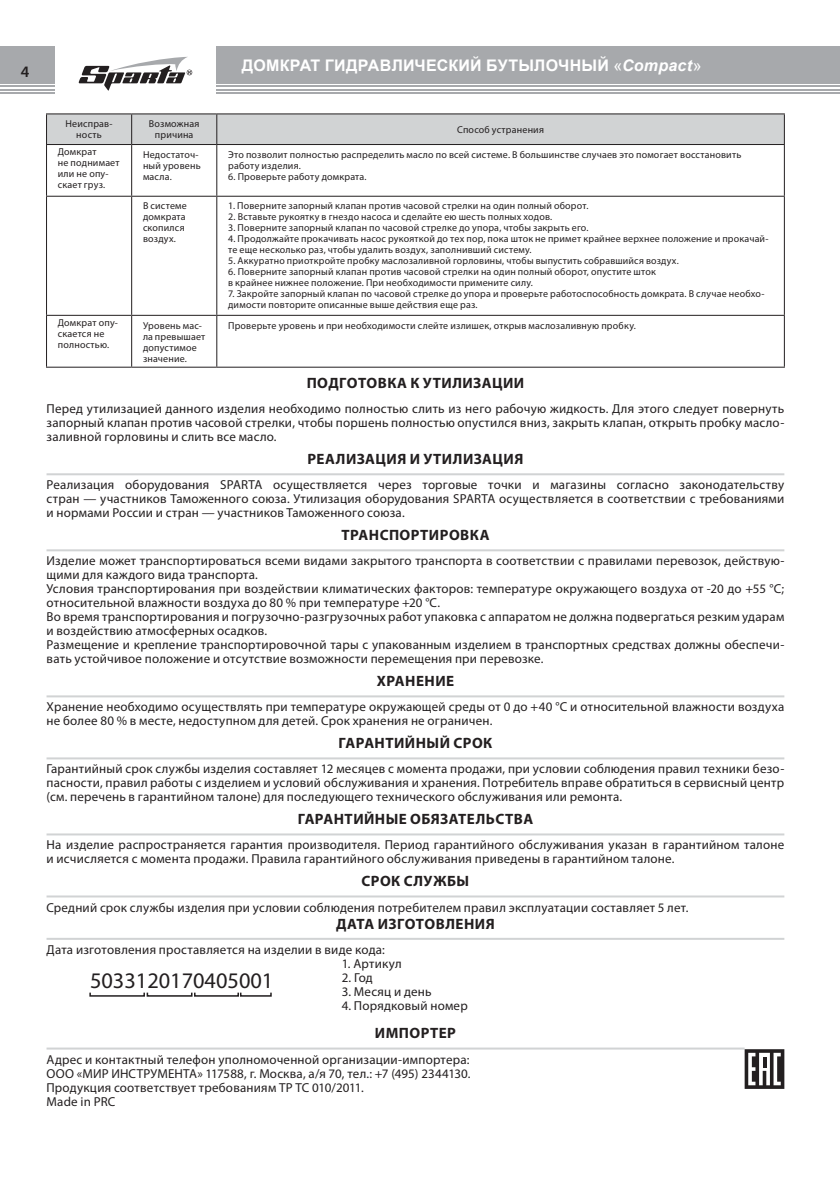
<style>
.page{position:relative;width:840px;height:1191px;background:#fff}
.page>*{position:absolute;margin:0;border:0;box-sizing:border-box;transform-origin:0 0}
.t1{font:22.4px "Myriad Pro";color:#231f20}
.t2{font:700 16px "Arial";letter-spacing:.015em;color:#fff}
.t3{font:600 16px "Myriad Pro";color:#231f20}
.t4{font:700 15px "Myriad Pro";letter-spacing:.03em;color:#231f20}
.t5{font:13px/14px "Myriad Pro";letter-spacing:.015em;color:#231f20}
.t6{font:10px/11px "Myriad Pro";letter-spacing:.02em;color:#231f20}
.s1{font-weight:400}
.s2{font-style:italic}
</style>
<div class="page">
<div style="left:0;top:46px;width:55px;height:37px;background:#a7a9ac"></div>
<hr style="left:0;top:85px;width:55px;height:2px;background:#a7a9ac">
<hr style="left:0;top:93px;width:55px;height:1px;background:#a7a9ac">
<hr style="left:0;top:89px;width:55px;height:2px;background:#a7a9ac">
<div style="left:216px;top:46px;width:623px;height:37px;background:#a7a9ac"></div>
<hr style="left:216px;top:85px;width:623px;height:2px;background:#a7a9ac">
<hr style="left:216px;top:93px;width:623px;height:1px;background:#a7a9ac">
<hr style="left:216px;top:89px;width:623px;height:2px;background:#a7a9ac">
<svg style="left:79px;top:57px;width:113px;height:34px"></svg>
<hr style="left:46px;top:473px;width:737px;height:2px;background:#d1d3d4">
<hr style="left:46px;top:549px;width:737px;height:2px;background:#d1d3d4">
<hr style="left:46px;top:695px;width:737px;height:2px;background:#d1d3d4">
<hr style="left:46px;top:757px;width:737px;height:2px;background:#d1d3d4">
<hr style="left:46px;top:833px;width:737px;height:2px;background:#d1d3d4">
<hr style="left:46px;top:895px;width:737px;height:2px;background:#d1d3d4">
<hr style="left:46px;top:937px;width:737px;height:2px;background:#d1d3d4">
<hr style="left:46px;top:1047px;width:698px;height:2px;background:#d1d3d4">
<div style="left:47px;top:114px;width:736px;height:30px;background:#d1d3d4"></div>
<hr style="left:46px;top:144px;width:86px;height:1px;background:#231f20">
<hr style="left:132px;top:144px;width:85px;height:1px;background:#231f20">
<hr style="left:217px;top:144px;width:567px;height:1px;background:#231f20">
<hr style="left:46px;top:196px;width:86px;height:1px;background:#231f20">
<hr style="left:132px;top:196px;width:85px;height:1px;background:#231f20">
<hr style="left:217px;top:196px;width:567px;height:1px;background:#231f20">
<hr style="left:46px;top:315px;width:86px;height:1px;background:#231f20">
<hr style="left:132px;top:315px;width:85px;height:1px;background:#231f20">
<hr style="left:217px;top:315px;width:567px;height:1px;background:#231f20">
<hr style="left:46px;top:113px;width:86px;height:1px;background:#231f20">
<hr style="left:46px;top:114px;width:1px;height:30px;background:#231f20">
<hr style="left:132px;top:113px;width:85px;height:1px;background:#231f20">
<hr style="left:131px;top:114px;width:1px;height:30px;background:#231f20">
<hr style="left:217px;top:113px;width:567px;height:1px;background:#231f20">
<hr style="left:216px;top:114px;width:1px;height:30px;background:#231f20">
<hr style="left:783px;top:114px;width:1px;height:30px;background:#231f20">
<hr style="left:46px;top:145px;width:1px;height:51px;background:#231f20">
<hr style="left:131px;top:145px;width:1px;height:51px;background:#231f20">
<hr style="left:216px;top:145px;width:1px;height:51px;background:#231f20">
<hr style="left:783px;top:145px;width:1px;height:51px;background:#231f20">
<hr style="left:46px;top:197px;width:1px;height:118px;background:#231f20">
<hr style="left:131px;top:197px;width:1px;height:118px;background:#231f20">
<hr style="left:216px;top:197px;width:1px;height:118px;background:#231f20">
<hr style="left:783px;top:197px;width:1px;height:118px;background:#231f20">
<hr style="left:46px;top:316px;width:1px;height:51px;background:#231f20">
<hr style="left:131px;top:316px;width:1px;height:51px;background:#231f20">
<hr style="left:216px;top:316px;width:1px;height:51px;background:#231f20">
<hr style="left:783px;top:316px;width:1px;height:51px;background:#231f20">
<hr style="left:46px;top:367px;width:86px;height:1px;background:#231f20">
<hr style="left:132px;top:367px;width:85px;height:1px;background:#231f20">
<hr style="left:217px;top:367px;width:567px;height:1px;background:#231f20">
<div style="left:89px;top:992px;width:56px;height:4px;border:2px solid #231f20"></div>
<div style="left:146px;top:991px;width:46px;height:5px;border:2px solid #231f20"></div>
<div style="left:194px;top:992px;width:45px;height:4px;border:2px solid #231f20"></div>
<div style="left:240px;top:992px;width:31px;height:4px;border:2px solid #231f20"></div>
<svg style="left:744px;top:1049px;width:39px;height:40px"></svg>
<p class="t3" style="left:21px;top:62px;width:10px">4</p>
<p class="t2" style="left:242px;top:54px;width:461px">ДОМКРАТ ГИДРАВЛИЧЕСКИЙ БУТЫЛОЧНЫЙ <span class="s1">«</span><span class="s2">Compact</span><span class="s1">»</span></p>
<p class="t6" style="left:66px;top:118px;width:49px;text-align:center">Неисправ&shy;ность</p>
<p class="t6" style="left:149px;top:118px;width:52px;text-align:center">Возможная причина</p>
<p class="t6" style="left:457px;top:124px;width:88px">Способ устранения</p>
<p class="t6" style="left:58px;top:146px;width:63px">Домкрат<br>не поднимает или не опу&shy;скает груз.</p>
<p class="t6" style="left:143px;top:149px;width:59px">Недостаточ&shy;ный уровень масла.</p>
<p class="t6" style="left:228px;top:149px;width:514px">Это позволит полностью распределить масло по всей системе. В большинстве случаев это помогает восстановить работу изделия.</p>
<p class="t6" style="left:228px;top:171px;width:140px">6. Проверьте работу домкрата.</p>
<p class="t6" style="left:143px;top:200px;width:45px">В системе домкрата скопился воздух.</p>
<p class="t6" style="left:228px;top:200px;width:361px">1. Поверните запорный клапан против часовой стрелки на один полный оборот.</p>
<p class="t6" style="left:228px;top:211px;width:325px">2. Вставьте рукоятку в гнездо насоса и сделайте ею шесть полных ходов.</p>
<p class="t6" style="left:228px;top:222px;width:361px">3. Поверните запорный клапан по часовой стрелке до упора, чтобы закрыть его.</p>
<p class="t6" style="left:228px;top:233px;width:541px">4. Продолжайте прокачивать насос рукояткой до тех пор, пока шток не примет крайнее верхнее положение и прокачай&shy;те еще несколько раз, чтобы удалить воздух, заполнивший систему.</p>
<p class="t6" style="left:228px;top:255px;width:452px">5. Аккуратно приоткройте пробку маслозаливной горловины, чтобы выпустить собравшийся воздух.</p>
<p class="t6" style="left:228px;top:266px;width:429px">6. Поверните запорный клапан против часовой стрелки на один полный оборот, опустите шток в крайнее нижнее положение. При необходимости примените силу.</p>
<p class="t6" style="left:228px;top:288px;width:537px">7. Закройте запорный клапан по часовой стрелке до упора и проверьте работоспособность домкрата. В случае необхо&shy;димости повторите описанные выше действия еще раз.</p>
<p class="t6" style="left:58px;top:317px;width:62px">Домкрат опу&shy;скается не полностью.</p>
<p class="t6" style="left:143px;top:319px;width:64px">Уровень мас&shy;ла превышает допустимое значение.</p>
<p class="t6" style="left:228px;top:319px;width:409px">Проверьте уровень и при необходимости слейте излишек, открыв маслозаливную пробку.</p>
<p class="t4" style="left:306px;top:373px;width:11px">ПОДГОТОВКА</p>
<p class="t4" style="left:410px;top:373px;width:24px">К УТИЛИЗАЦИИ</p>
<p class="t5" style="left:46px;top:402px;width:739px;text-align:justify">Перед утилизацией данного изделия необходимо полностью слить из него рабочую жидкость. Для этого следует повернуть запорный клапан против часовой стрелки, чтобы поршень полностью опустился вниз, закрыть клапан, открыть пробку масло&shy;заливной горловины и слить все масло.</p>
<p class="t4" style="left:307px;top:449px;width:20px">РЕАЛИЗАЦИЯ</p>
<p class="t4" style="left:409px;top:449px;width:25px">И УТИЛИЗАЦИЯ</p>
<p class="t5" style="left:46px;top:478px;width:738px;text-align:justify">Реализация оборудования SPARTA осуществляется через торговые точки и магазины согласно законодательству стран — участников Таможенного союза. Утилизация оборудования SPARTA осуществляется в соответствии с требованиями и нормами России и стран — участников Таможенного союза.</p>
<p class="t4" style="left:341px;top:525px;width:29px">ТРАНСПО</p>
<p class="t4" style="left:410px;top:525px;width:50px">РТИ РОВКА</p>
<p class="t5" style="left:46px;top:554px;width:739px">Изделие может транспортироваться всеми видами закрытого транспорта в соответствии с правилами перевозок, действую&shy;щими для каждого вида транспорта.<br>Условия транспортирования при воздействии климатических факторов: температуре окружающего воздуха от -20 до +55 °С; относительной влажности воздуха до 80 % при температуре +20 °С.<br>Во время транспортирования и погрузочно-разгрузочных работ упаковка с аппаратом не должна подвергаться резким ударам и воздействию атмосферных осадков.<br>Размещение и крепление транспортировочной тары с упакованным изделием в транспортных средствах должны обеспечи&shy;вать устойчивое положение и отсутствие возможности перемещения при перевозке.</p>
<p class="t4" style="left:376px;top:671px;width:29px">ХРАНЕНИЕ</p>
<p class="t5" style="left:46px;top:700px;width:738px">Хранение необходимо осуществлять при температуре окружающей среды от 0 до +40 °С и относительной влажности воздуха не более 80 % в месте, недоступном для детей. Срок хранения не ограничен.</p>
<p class="t4" style="left:338px;top:733px;width:38px">ГА РАНТИЙНЫЙ</p>
<p class="t4" style="left:453px;top:733px;width:30px">СРОК</p>
<p class="t5" style="left:46px;top:762px;width:739px;text-align:justify">Гарантийный срок службы изделия составляет 12 месяцев с момента продажи, при условии соблюдения правил техники безо&shy;пасности, правил работы с изделием и условий обслуживания и хранения. Потребитель вправе обратиться в сервисный центр (см. перечень в гарантийном талоне) для последующего технического обслуживания или ремонта.</p>
<p class="t4" style="left:297px;top:809px;width:38px">ГА РАНТИЙНЫЕ</p>
<p class="t4" style="left:410px;top:809px;width:11px">ОБЯЗАТЕЛ</p>
<p class="t4" style="left:485px;top:809px;width:20px">ЬСТВА</p>
<p class="t5" style="left:46px;top:838px;width:738px">На изделие распространяется гарантия производителя. Период гарантийного обслуживания указан в гарантийном талоне и исчисляется с момента продажи. Правила гарантийного обслуживания приведены в гарантийном талоне.</p>
<p class="t4" style="left:361px;top:871px;width:53px">СРОК СЛУ</p>
<p class="t4" style="left:433px;top:871px;width:25px">ЖБЫ</p>
<p class="t5" style="left:46px;top:900px;width:643px">Средний срок службы изделия при условии соблюдения потребителем правил эксплуатации составляет 5 лет.</p>
<p class="t4" style="left:336px;top:913px;width:160px">Дата изготовления</p>
<p class="t5" style="left:46px;top:942px;width:339px">Дата изготовления проставляется на изделии в виде кода:</p>
<h1 class="t1" style="left:90px;top:967px;width:185px">5033120170405001</h1>
<p class="t5" style="left:341px;top:956px;width:62px">1. Артикул</p>
<p class="t5" style="left:341px;top:970px;width:33px">2. Год</p>
<p class="t5" style="left:341px;top:984px;width:91px">3. Месяц и день</p>
<p class="t5" style="left:341px;top:998px;width:127px">4. Порядковый номер</p>
<p class="t4" style="left:374px;top:1023px;width:81px">Импортер</p>
<p class="t5" style="left:46px;top:1052px;width:425px">Адрес и контактный телефон уполномоченной организации-импортера:<br>ООО «МИР ИНСТРУМЕНТА» 117588, г. Москва, а/я 70, тел.: +7 (495) 2344130.<br>Продукция соответствует требованиям ТР ТС 010/2011.<br>Made in PRC</p>
</div>
